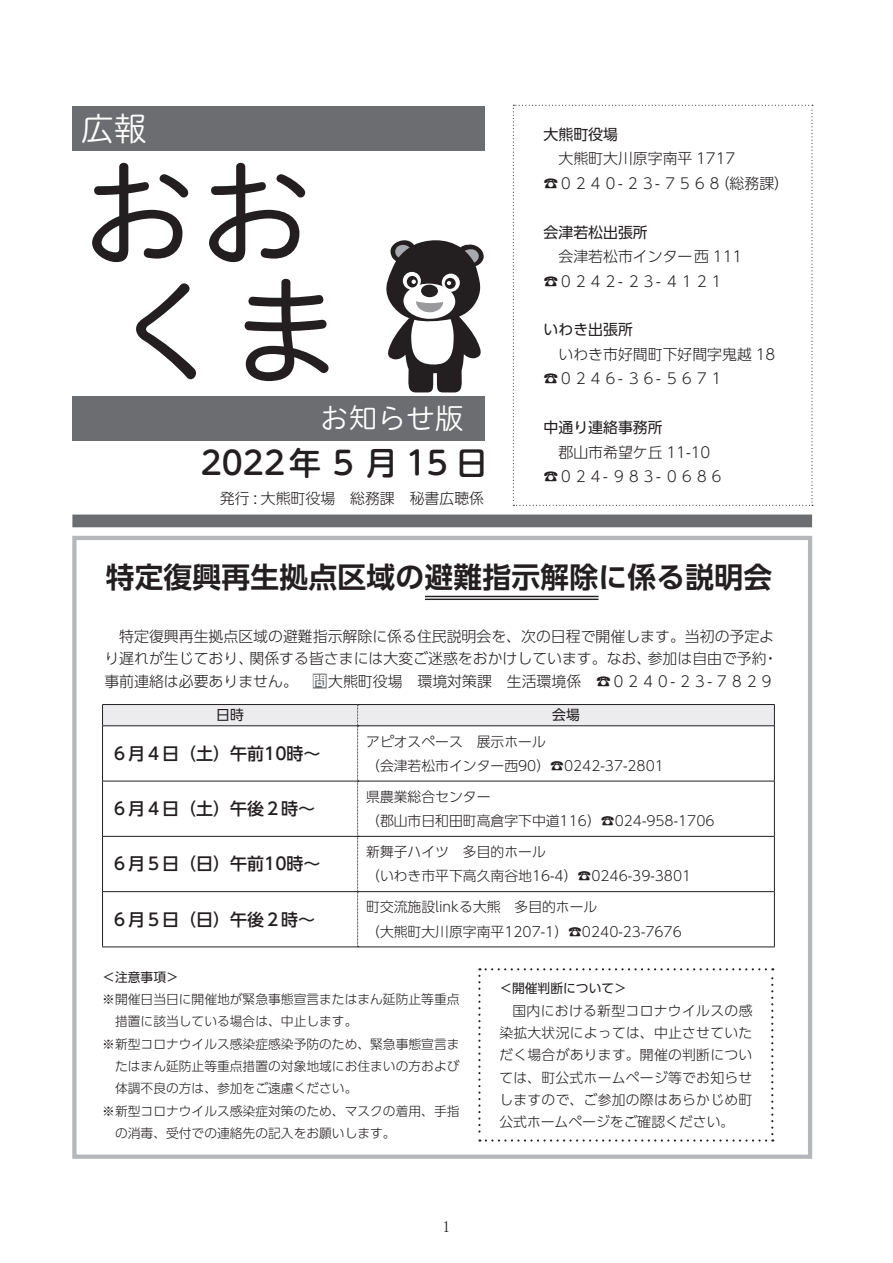
<style>
.page{position:relative;width:893px;height:1263px;background:#fff}
.page>*{position:absolute;margin:0;border:0;box-sizing:border-box;transform-origin:0 0}
.t1{font:117px/117px "Hiragino UD Sans R Std N W4";color:#231f20}
.t2{font:33px "Hiragino UD Sans R Std N W3";color:#fff}
.t3{font:500 31.95px "UD Shin M Go Pro";color:#231f20}
.t4{font:700 28.65px "UD Shin Go Pro De";letter-spacing:.01em;color:#231f20}
.t5{font:28.65px "Hiragino UD Sans R Std N W3";color:#fff}
.t6{font:500 16.95px "UD Shin Go Pro";color:#231f20}
.t7{font:300 14.85px/24.5px "UD Shin Go Pro";color:#231f20}
.t8{font:14.85px "UD Shin Go Pro";color:#231f20}
.t9{font:300 14.85px "Koz Min Pr 6 N";color:#231f20}
.t10{font:300 13.8px/22.4px "UD Shin Go Pro";color:#231f20;text-align:justify}
.t11{font:13.8px "UD Shin Go Pro";color:#231f20}
.t12{font:300 12.75px "UD Shin Go Pro";color:#231f20}
.t13{font:12.75px "UD Shin Go Pro";color:#231f20}
.s1{font-family:"UD Shin Go Pro De";font-weight:700;font-size:13.8px;color:#fff}
.s2{font-size:12.75px}
</style>
<div class="page">
<svg style="left:513px;top:105px;width:300px;height:401px"></svg>
<div style="left:72px;top:107px;width:413px;height:44px;background:#6c6d70"></div>
<div style="left:73px;top:396px;width:412px;height:44px;background:#6c6d70"></div>
<svg style="left:386px;top:240px;width:98px;height:152px"></svg>
<div style="left:72px;top:514px;width:740px;height:13px;background:#6c6d70"></div>
<div style="left:72px;top:536px;width:740px;height:623px;border:4px solid #b6b7bb"></div>
<div style="left:313px;top:674px;width:14px;height:14px;background:#6c6d70"></div>
<svg style="left:478px;top:968px;width:295px;height:173px"></svg>
<hr style="left:425px;top:596px;width:173px;height:1px;background:#231f20">
<hr style="left:425px;top:599px;width:173px;height:1px;background:#231f20">
<hr style="left:102px;top:947px;width:256px;height:1px;background:#231f20">
<hr style="left:358px;top:947px;width:417px;height:1px;background:#231f20">
<svg style="left:102px;top:704px;width:673px;height:243px"></svg>
<h2 class="t2" style="left:81px;top:104px;width:67px">広報</h2>
<h1 class="t1" style="left:80px;top:149px;width:266px">おおくま</h1>
<h3 class="t5" style="left:320px;top:396px;width:145px">お知らせ版</h3>
<h3 class="t3" style="left:201px;top:437px;width:288px">2022年 5 月 15 日</h3>
<p class="t7" style="left:220px;top:486px;width:266px">発行 : 大熊町役場　総務課　秘書広聴係</p>
<p class="t8" style="left:544px;top:122px;width:76px">大熊町役場</p>
<p class="t7" style="left:715px;top:146px;width:76px;text-indent:-171px">　大熊町大川原字南平 1717<br>（総務課(</p>
<p class="t7" style="left:544px;top:170px;width:180px">☎０２４０-２３- ７５６８</p>
<p class="t8" style="left:544px;top:220px;width:106px">会津若松出張所</p>
<p class="t7" style="left:544px;top:244px;width:200px">　会津若松市インター西 111 ☎０２４２- ２３- ４１２１</p>
<p class="t8" style="left:544px;top:318px;width:91px">いわき出張所</p>
<p class="t7" style="left:544px;top:341px;width:233px">　いわき市好間町下好間字鬼越 18 ☎０２４６- ３６- ５６７１</p>
<p class="t8" style="left:544px;top:416px;width:121px">中通り連絡事務所</p>
<p class="t7" style="left:544px;top:439px;width:182px">　郡山市希望ケ丘 11-10 ☎０２４- ９８３- ０６８６</p>
<h3 class="t4" style="left:106px;top:553px;width:668px">特定復興再生拠点区域の避難指示解除に係る説明会</h3>
<p class="t7" style="left:104px;top:625px;width:675px;line-height:22.4px;text-align:right">　特定復興再生拠点区域の避難指示解除に係る住民説明会を、次の日程で開催します。当初の予定よ・</p>
<p class="t7" style="left:104px;top:647px;width:195px;line-height:22.4px">り遅れが生じており、<br>事前連絡は必要ありません。</p>
<p class="t7" style="left:250px;top:646px;width:403px">関係する皆さまには大変ご迷惑をおかけしています。なお、</p>
<p class="t7" style="left:648px;top:646px;width:121px">参加は自由で予約</p>
<p class="t7" style="left:313px;top:668px;width:270px"><span class="s1">問</span>大熊町役場　環境対策課　生活環境係</p>
<p class="t7" style="left:596px;top:668px;width:180px">☎０２４０-２３-７８２９</p>
<p class="t11" style="left:216px;top:704px;width:29px">日時</p>
<p class="t6" style="left:111px;top:740px;width:211px">６月４日（土）午前10時～</p>
<p class="t6" style="left:111px;top:795px;width:206px">６月４日（土）午後２時～</p>
<p class="t6" style="left:111px;top:850px;width:211px">６月５日（日）午前10時～</p>
<p class="t6" style="left:111px;top:905px;width:206px">６月５日（日）午後２時～</p>
<p class="t11" style="left:552px;top:704px;width:29px">会場</p>
<p class="t10" style="left:366px;top:730px;width:181px">アピオスペース　展示ホール</p>
<p class="t10" style="left:366px;top:754px;width:299px">（会津若松市インター西90(☎0242-37-2801</p>
<p class="t10" style="left:366px;top:785px;width:126px">県農業総合センター</p>
<p class="t10" style="left:366px;top:809px;width:350px">（郡山市日和田町高倉字下中道116(☎024-958-1706</p>
<p class="t10" style="left:366px;top:840px;width:181px">新舞子ハイツ　多目的ホール</p>
<p class="t10" style="left:366px;top:864px;width:327px">（いわき市平下高久南谷地16-4(☎0246-39-3801</p>
<p class="t10" style="left:366px;top:895px;width:233px">町交流施設linkる大熊　多目的ホール</p>
<p class="t10" style="left:366px;top:920px;width:317px">（大熊町大川原字南平1207-1(☎0240-23-7676</p>
<p class="t13" style="left:102px;top:966px;width:78px">＜注意事項&lt;</p>
<p class="t12" style="left:102px;top:989px;width:359px">※開催日当日に開催地が緊急事態宣言またはまん延防止等重点</p>
<p class="t12" style="left:115px;top:1011px;width:244px">措置に該当している場合は、中止します。</p>
<p class="t12" style="left:102px;top:1033px;width:359px">※新型コロナウイルス感染症感染予防のため、緊急事態宣言ま</p>
<p class="t12" style="left:115px;top:1056px;width:346px">たはまん延防止等重点措置の対象地域にお住まいの方および</p>
<p class="t12" style="left:115px;top:1078px;width:244px">体調不良の方は、参加をご遠慮ください。</p>
<p class="t12" style="left:102px;top:1100px;width:359px">※新型コロナウイルス感染症対策のため、マスクの着用、手指</p>
<p class="t12" style="left:115px;top:1123px;width:282px">の消毒、受付での連絡先の記入をお願いします。</p>
<p class="t9" style="left:442px;top:1218px;width:11px">1</p>
<p class="t13" style="left:499px;top:978px;width:129px">＜開催判断について&lt;</p>
<p class="t10" style="left:499px;top:999px;width:255px;text-indent:13px">国内における新型コロナウイルスの感染拡大状況によっては、中止させていただく場合があります。開催の判断については、町公式ホームページ等でお知らせしますので、ご参加の際はあらかじめ町公式ホームページをご確認ください<span class="s2">。</span></p>
</div>
